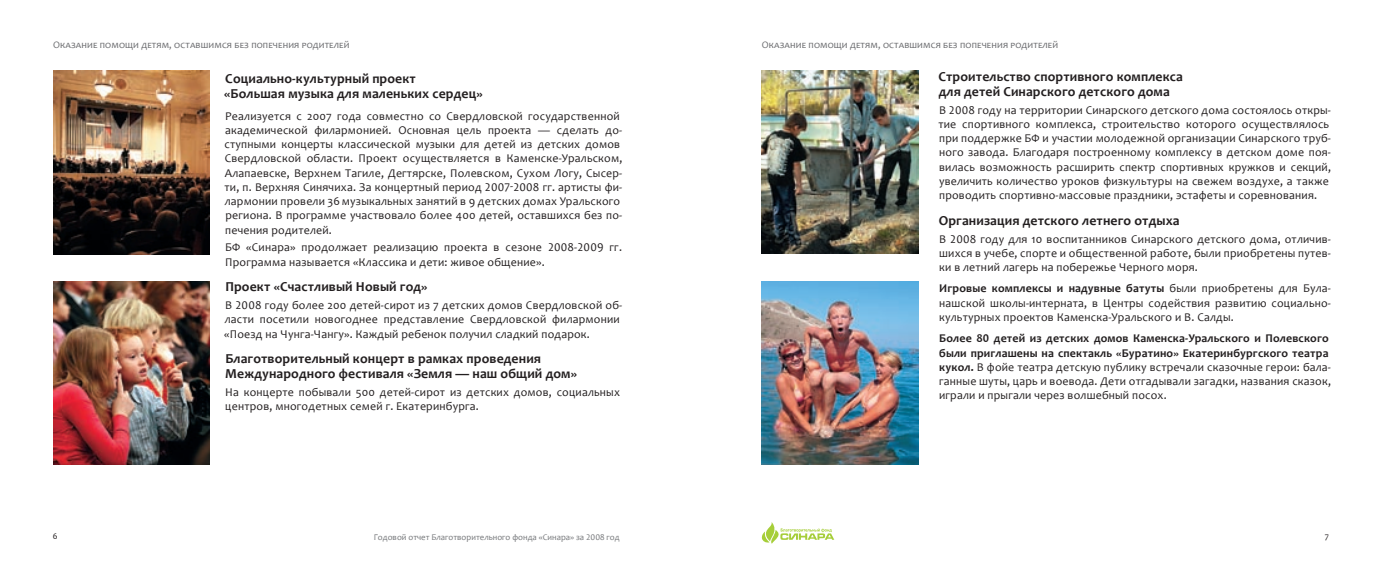
<style>
.page{position:relative;width:1382px;height:567px;background:#fff}
.page>*{position:absolute;margin:0;border:0;box-sizing:border-box;transform-origin:0 0}
.podzag{font:700 13.75px/15px "Candara";letter-spacing:.01em;color:#231f20}
.text_2{font:11.88px/14.2px "Candara";letter-spacing:.015em;color:#231f20}
.rubrika_left{font:10px "Candara";letter-spacing:.02em;color:#6c6d70}
.t1{font:8.75px "Candara";color:#76787b}
.t2{font:8.75px "Candara";color:#231f20}
.s1{font-weight:700}
</style>
<div class="page">
<img style="left:53px;top:71px;width:157px;height:183px">
<img style="left:53px;top:281px;width:157px;height:183px">
<img style="left:762px;top:281px;width:156px;height:183px">
<img style="left:762px;top:71px;width:156px;height:183px">
<svg style="left:761px;top:522px;width:73px;height:22px"></svg>
<p class="rubrika_left" style="left:53px;top:39px;width:298px">Оказание помощи детям, оставшимся без попечения родителей</p>
<p class="rubrika_left" style="left:762px;top:39px;width:298px">Оказание помощи детям, оставшимся без попечения родителей</p>
<p class="podzag" style="left:938px;top:69px;width:246px">Строительство спортивного комплекса для детей Синарского детского дома</p>
<p class="text_2" style="left:938px;top:103px;width:394px">В 2008 году на территории Синарского детского дома состоялось откры&shy;тие спортивного комплекса, строительство которого осуществлялось при поддержке БФ и участии молодежной организации Синарского труб&shy;ного завода. Благодаря построенному комплексу в детском доме поя&shy;вилась возможность расширить спектр спортивных кружков и секций, увеличить количество уроков физкультуры на свежем воздухе, а также проводить спортивно-массовые праздники, эстафеты и соревнования.</p>
<p class="podzag" style="left:939px;top:213px;width:242px">Организация детского летнего отдыха</p>
<p class="text_2" style="left:939px;top:232px;width:393px;text-align:justify">В 2008 году для 10 воспитанников Синарского детского дома, отличив&shy;шихся в учебе, спорте и общественной работе, были приобретены путев&shy;ки в летний лагерь на побережье Черного моря.</p>
<p class="text_2" style="left:939px;top:281px;width:393px;text-align:justify"><span class="s1">Игровые комплексы и надувные батуты</span> были приобретены для Була&shy;нашской школы-интерната, в Центры содействия развитию социально&shy;культурных проектов Каменска-Уральского и В. Салды.</p>
<p class="text_2" style="left:939px;top:331px;width:393px"><span class="s1">Более 80 детей из детских домов Каменска-Уральского и Полевского были приглашены на спектакль «Буратино» Екатеринбургского театра кукол.</span> В фойе театра детскую публику встречали сказочные герои: бала&shy;ганные шуты, царь и воевода. Дети отгадывали загадки, названия сказок, играли и прыгали через волшебный посох.</p>
<p class="podzag" style="left:224px;top:71px;width:260px">Cоциально-культурный проект<br>«Большая музыка для маленьких сердец»</p>
<p class="text_2" style="left:225px;top:109px;width:399px">Реализуется c 2007 года совместно со Свердловской государственной академической филармонией. Основная цель проекта — сделать до&shy;ступными концерты классической музыки для детей из детских домов Свердловской области. Проект осуществляется в Каменске-Уральском, Алапаевске, Верхнем Тагиле, Дегтярске, Полевском, Сухом Логу, Сысер&shy;ти, п. Верхняя Синячиха. За концертный период 2007-2008 гг. артисты фи&shy;лармонии провели 36музыкальных занятий в 9 детских домах Уральского региона. В программе участвовало более 400 детей, оставшихся без по&shy;печения родителей.</p>
<p class="text_2" style="left:225px;top:240px;width:398px">БФ «Синара» продолжает реализацию проекта в сезоне 2008‑2009 гг.<br>Программа называется «Классика и дети: живое общение».</p>
<p class="podzag" style="left:225px;top:279px;width:204px">Проект «Счастливый Новый год»</p>
<p class="text_2" style="left:224px;top:298px;width:399px">В 2008 году более 200 детей-сирот из 7 детских домов Свердловской об&shy;ласти посетили новогоднее представление Свердловской филармонии «Поезд на Чунга-Чангу». Каждый ребенок получил сладкий подарок.</p>
<p class="podzag" style="left:225px;top:351px;width:353px">Благотворительный концерт в рамках проведения<br>Международного фестиваля «Земля — наш общий дом»</p>
<p class="text_2" style="left:225px;top:385px;width:396px">На концерте побывали 500 детей-сирот из детских домов, социальных центров, многодетных семей г. Екатеринбурга.</p>
<p class="t2" style="left:53px;top:531px;width:6px">6</p>
<p class="t1" style="left:374px;top:532px;width:247px">Годовой отчет Благотворительного фонда «Синара» за 2008 год</p>
<p class="t2" style="left:1325px;top:531px;width:6px">7</p>
</div>
